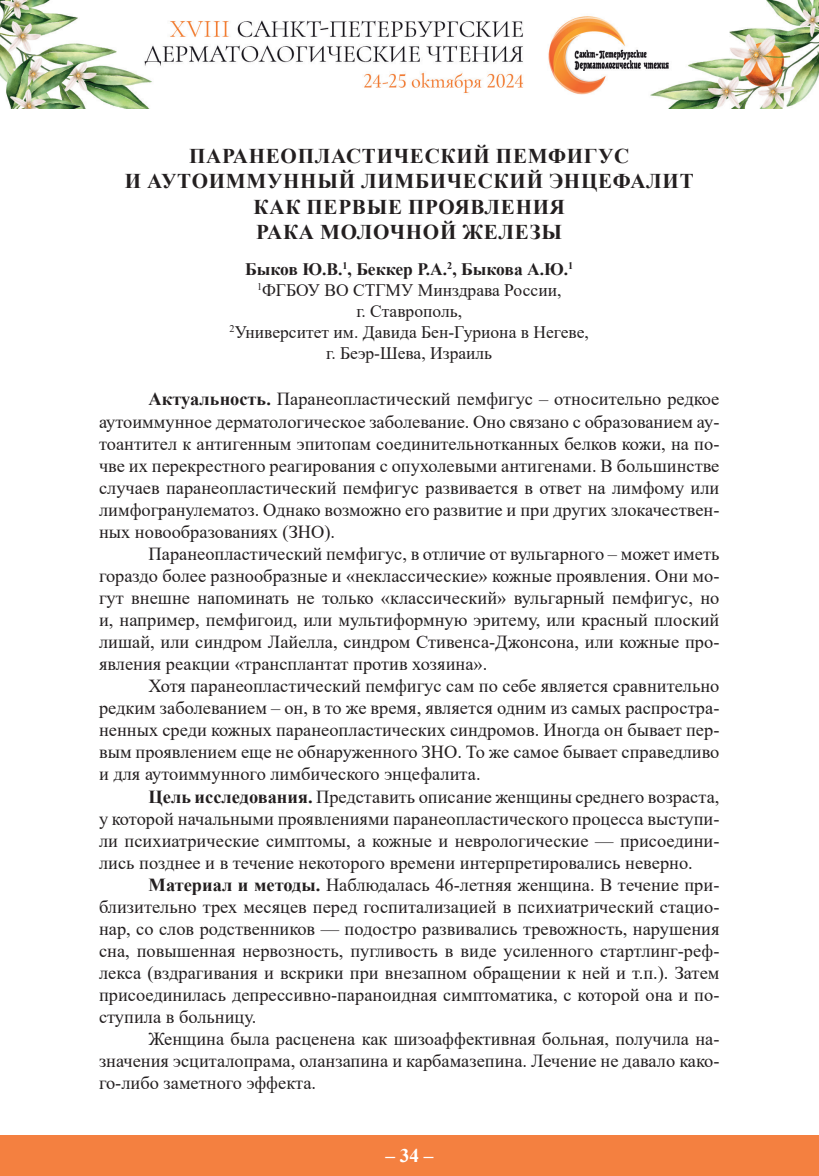
<style>
.page{position:relative;width:819px;height:1176px;background:#fff}
.page>*{position:absolute;margin:0;border:0;box-sizing:border-box;transform-origin:0 0}
.t1{font:700 21px/25.2px "Times New Roman";letter-spacing:.035em;color:#231f20;text-align:center}
.t2{font:700 19.25px "Times New Roman";color:#fff}
.t3{font:18.38px/22.1px "Times New Roman";color:#231f20;text-align:justify}
.t4{font:17.5px/21px "Times New Roman";color:#231f20;text-align:center}
.s1{font-weight:700}
</style>
<div class="page">
<div style="left:0;top:1135px;width:819px;height:41px;background:#f48040"></div>
<img style="left:0;top:0;width:819px;height:108px">
<p class="t1" style="left:125px;top:143px;width:570px">ПАРАНЕОПЛАСТИЧЕСКИЙ ПЕМФИГУС<br>И АУТОИММУННЫЙ ЛИМБИЧЕСКИЙ ЭНЦЕФАЛИТ<br>КАК ПЕРВЫЕ ПРОЯВЛЕНИЯ<br>РАКА МОЛОЧНОЙ ЖЕЛЕЗЫ</p>
<p class="t4" style="left:229px;top:258px;width:361px"><span class="s1">Быков Ю.В.</span><sup>1</sup><span class="s1">, Беккер Р.А.</span><sup>2</sup><span class="s1">, Быкова А.Ю.</span><sup>1<br></sup><sup>1</sup>ФГБОУ ВО СТГМУ Минздрава России,<br>г. Ставрополь,<br><sup>2</sup>Университет им. Давида Бен-Гуриона в Негеве, г. Беэр-Шева, Израиль</p>
<p class="t3" style="left:99px;top:388px;width:622px;text-indent:50px"><span class="s1">Актуальность.</span> Паранеопластический пемфигус – относительно редкое аутоиммунное дерматологическое заболевание. Оно связано с образованием ау&shy;тоантител к антигенным эпитопам соединительнотканных белков кожи, на по&shy;чве их перекрестного реагирования с опухолевыми антигенами. В большинстве случаев паранеопластический пемфигус развивается в ответ на лимфому или лимфогранулематоз. Однако возможно его развитие и при других злокачествен&shy;ных новообразованиях (ЗНО).</p>
<p class="t3" style="left:99px;top:542px;width:622px;text-indent:50px">Паранеопластический пемфигус, в отличие от вульгарного – может иметь гораздо более разнообразные и «неклассические» кожные проявления. Они мо&shy;гут внешне напоминать не только «классический» вульгарный пемфигус, но и, например, пемфигоид, или мультиформную эритему, или красный плоский лишай, или синдром Лайелла, синдром Стивенса-Джонсона, или кожные про&shy;явления реакции «трансплантат против хозяина».</p>
<p class="t3" style="left:99px;top:674px;width:622px;text-indent:50px">Хотя паранеопластический пемфигус сам по себе является сравнительно редким заболеванием – он, в то же время, является одним из самых распростра&shy;ненных среди кожных паранеопластических синдромов. Иногда он бывает пер&shy;вым проявлением еще не обнаруженного ЗНО. То же самое бывает справедливо и для аутоиммунного лимбического энцефалита.</p>
<p class="t3" style="left:99px;top:785px;width:622px;text-indent:50px"><span class="s1">Цель исследования.</span> Представить описание женщины среднего возраста, у которой начальными проявлениями паранеопластического процесса выступи&shy;ли психиатрические симптомы, а кожные и неврологические — присоедини&shy;лись позднее и в течение некоторого времени интерпретировались неверно.</p>
<p class="t3" style="left:99px;top:873px;width:622px;text-indent:50px"><span class="s1">Материал и методы.</span> Наблюдалась 46-летняя женщина. В течение при&shy;близительно трех месяцев перед госпитализацией в психиатрический стацио&shy;нар, со слов родственников — подостро развивались тревожность, нарушения сна, повышенная нервозность, пугливость в виде усиленного стартлинг-реф&shy;лекса (вздрагивания и вскрики при внезапном обращении к ней и т.п.). Затем присоединилась депрессивно-параноидная симптоматика, с которой она и по&shy;ступила в больницу.</p>
<p class="t3" style="left:99px;top:1027px;width:622px;text-indent:50px">Женщина была расценена как шизоаффективная больная, получила на&shy;значения эсциталопрама, оланзапина и карбамазепина. Лечение не давало како&shy;го-либо заметного эффекта.</p>
<p class="t2" style="left:385px;top:1142px;width:50px">– 34 –</p>
</div>
